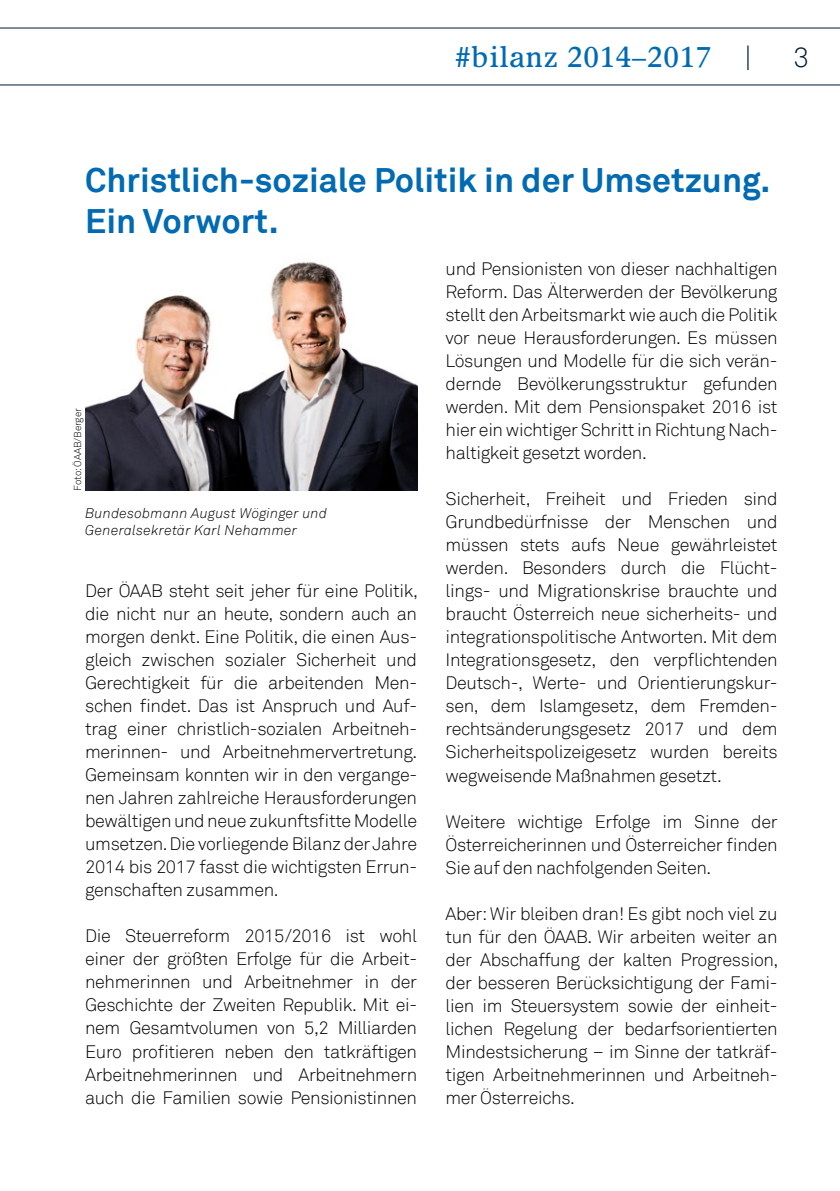
<style>
.page{position:relative;width:840px;height:1191px;background:#fff}
.page>*{position:absolute;margin:0;border:0;box-sizing:border-box;transform-origin:0 0}
.t1{font:700 34px/40.8px "Akkurat";color:#006ab3}
.t2{font:28px "Olympian";letter-spacing:.025em;color:#006ab3}
.t3{font:300 28px "Akkurat";color:#001b33}
.t4{font:300 18px/23px "Akkurat";letter-spacing:-.02em;color:#000;text-align:justify}
.t5{font:italic 300 14px/16.8px "Akkurat";letter-spacing:.02em;color:#000}
.t6{font:300 10px "Akkurat";letter-spacing:-.015em;color:#000}
.s1{font-family:"Akkurat";font-weight:300;color:#001b33}
</style>
<div class="page">
<svg style="left:0;top:28px;width:839px;height:57px"></svg>
<img style="left:85px;top:262px;width:332px;height:228px">
<h2 class="t2" style="left:455px;top:40px;width:298px">#bilanz 2014–2017 <span class="s1">|</span></h2>
<h2 class="t3" style="left:793px;top:41px;width:17px">3</h2>
<h1 class="t1" style="left:85px;top:160px;width:686px">Christlich-soziale Politik in der Umsetzung.<br>Ein Vorwort.</h1>
<p class="t6" style="left:72px;top:490px;width:84px;rotate:-90deg">Foto: ÖAAB/Berger</p>
<p class="t5" style="left:85px;top:505px;width:243px">Bundesobmann August Wöginger und<br>Generalsekretär Karl Nehammer</p>
<p class="t4" style="left:85px;top:580px;width:334px">Der ÖAAB steht seit jeher für eine Politik, die nicht nur an heute, sondern auch an morgen denkt. Eine Politik, die einen Aus&shy;gleich zwischen sozialer Sicherheit und Gerechtigkeit für die arbeitenden Men&shy;schen findet. Das ist Anspruch und Auf&shy;trag einer christlich-sozialen Arbeitneh&shy;merinnen- und Arbeitnehmervertretung.<br>Gemeinsam konnten wir in den vergange&shy;nen Jahren zahlreiche Herausforderungen bewältigen und neue zukunftsfitte Modelle umsetzen. Die vorliegende Bilanz der Jahre 2014 bis 2017 fasst die wichtigsten Errun&shy;genschaften zusammen.</p>
<p class="t4" style="left:85px;top:925px;width:333px">Die Steuerreform 2015/2016 ist wohl einer der größten Erfolge für die Arbeit&shy;nehmerinnen und Arbeitnehmer in der Geschichte der Zweiten Republik. Mit ei&shy;nem Gesamtvolumen von 5,2 Milliarden Euro profitieren neben den tatkräftigen Arbeitnehmerinnen und Arbeitnehmern auch die Familien sowie Pensionistinnen</p>
<p class="t4" style="left:445px;top:258px;width:333px">und Pensionisten von dieser nachhaltigen Reform. Das Älterwerden der Bevölkerung stellt den Arbeitsmarkt wie auch die Politik vor neue Herausforderungen. Es müssen Lösungen und Modelle für die sich verän&shy;dernde Bevölkerungsstruktur gefunden werden. Mit dem Pensionspaket 2016 ist hier ein wichtiger Schritt in Richtung Nach&shy;haltigkeit gesetzt worden.</p>
<p class="t4" style="left:445px;top:488px;width:333px">Sicherheit, Freiheit und Frieden sind Grundbedürfnisse der Menschen und müssen stets aufs Neue gewährleistet werden. Besonders durch die Flücht&shy;lings- und Migrationskrise brauchte und braucht Österreich neue sicherheits- und integrationspolitische Antworten. Mit dem Integrationsgesetz, den verpflichtenden Deutsch-, Werte- und Orientierungskur&shy;sen, dem Islamgesetz, dem Fremden&shy;rechtsänderungsgesetz 2017 und dem Sicherheitspolizeigesetz wurden bereits wegweisende Maßnahmen gesetzt.</p>
<p class="t4" style="left:445px;top:810px;width:333px">Weitere wichtige Erfolge im Sinne der Österreicherinnen und Österreicher finden Sie auf den nachfolgenden Seiten.</p>
<p class="t4" style="left:445px;top:902px;width:334px;text-align:left">Aber: Wir bleiben dran! Es gibt noch viel zu tun für den ÖAAB. Wir arbeiten weiter an der Abschaffung der kalten Progression, der besseren Berücksichtigung der Fami&shy;lien im Steuersystem sowie der einheit&shy;lichen Regelung der bedarfsorientierten Mindestsicherung – im Sinne der tatkräf&shy;tigen Arbeitnehmerinnen und Arbeitneh&shy;mer Österreichs.</p>
</div>
